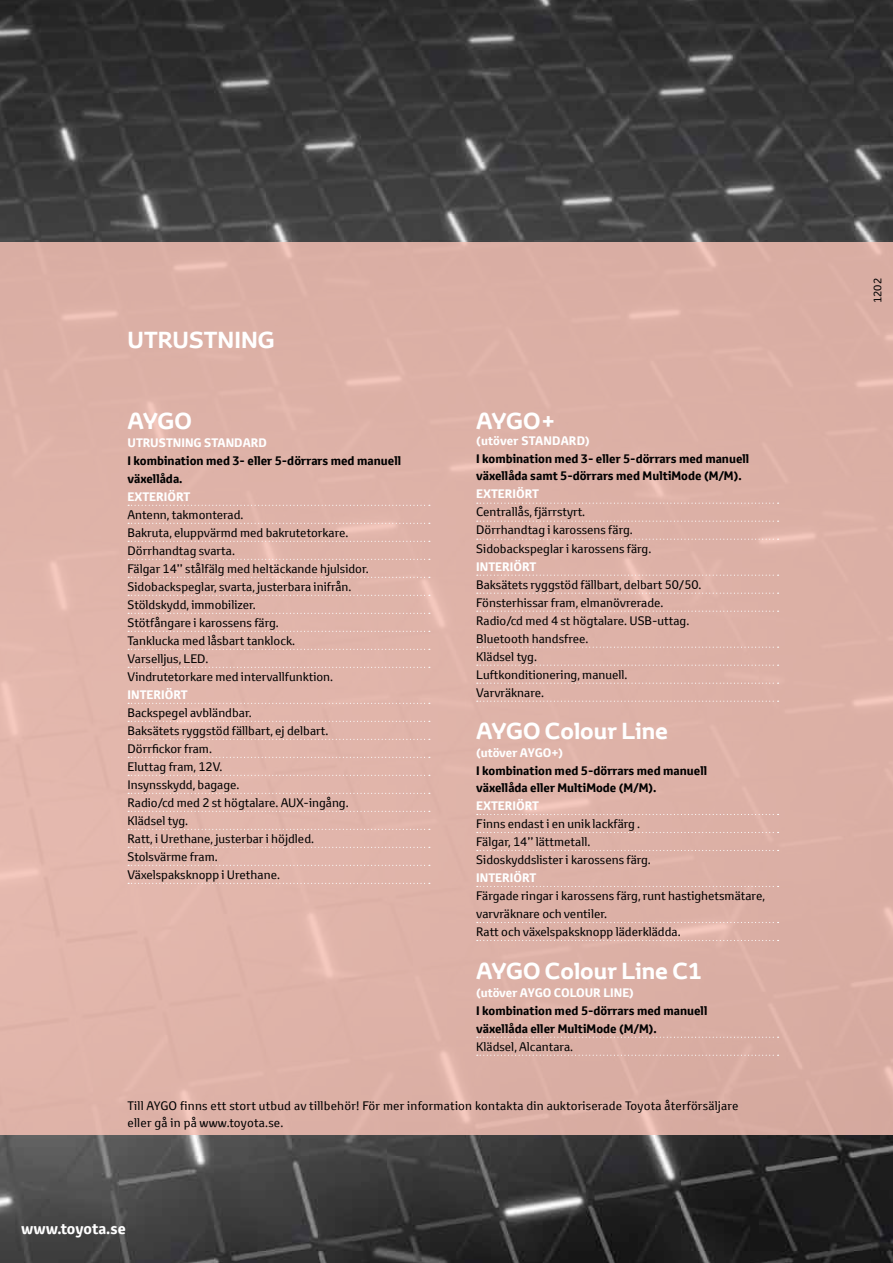
<style>
.page{position:relative;width:893px;height:1263px;background:#fff}
.page>*{position:absolute;margin:0;border:0;box-sizing:border-box;transform-origin:0 0}
.t1{font:700 22.5px "Toyota Display";color:#fff}
.t2{font:700 15px "Toyota Text";color:#fff}
.t3{font:12px/18px "Toyota Text";color:#000}
.t4{font:700 12px/17.2px "Toyota Text";color:#000}
.t5{font:700 12px "Toyota Text";color:#fff}
.t6{font:10.5px "Toyota Text";color:#000}
</style>
<div class="page">
<img style="left:0;top:0;width:893px;height:1263px">
<div style="left:0;top:242px;width:893px;height:892px;background:#ddb1a7"></div>
<svg style="left:128px;top:505px;width:302px;height:1px"></svg>
<svg style="left:128px;top:523px;width:302px;height:1px"></svg>
<svg style="left:128px;top:541px;width:302px;height:1px"></svg>
<svg style="left:128px;top:559px;width:302px;height:1px"></svg>
<svg style="left:128px;top:577px;width:302px;height:1px"></svg>
<svg style="left:128px;top:595px;width:302px;height:1px"></svg>
<svg style="left:128px;top:613px;width:302px;height:1px"></svg>
<svg style="left:128px;top:631px;width:302px;height:1px"></svg>
<svg style="left:128px;top:649px;width:302px;height:1px"></svg>
<svg style="left:128px;top:667px;width:302px;height:1px"></svg>
<svg style="left:128px;top:703px;width:302px;height:1px"></svg>
<svg style="left:128px;top:721px;width:302px;height:1px"></svg>
<svg style="left:128px;top:739px;width:302px;height:1px"></svg>
<svg style="left:128px;top:757px;width:302px;height:1px"></svg>
<svg style="left:128px;top:775px;width:302px;height:1px"></svg>
<svg style="left:128px;top:793px;width:302px;height:1px"></svg>
<svg style="left:128px;top:811px;width:302px;height:1px"></svg>
<svg style="left:128px;top:829px;width:302px;height:1px"></svg>
<svg style="left:128px;top:847px;width:302px;height:1px"></svg>
<svg style="left:128px;top:865px;width:302px;height:1px"></svg>
<svg style="left:128px;top:883px;width:302px;height:1px"></svg>
<svg style="left:477px;top:503px;width:302px;height:1px"></svg>
<svg style="left:477px;top:521px;width:302px;height:1px"></svg>
<svg style="left:477px;top:539px;width:302px;height:1px"></svg>
<svg style="left:477px;top:575px;width:302px;height:1px"></svg>
<svg style="left:477px;top:593px;width:302px;height:1px"></svg>
<svg style="left:477px;top:611px;width:302px;height:1px"></svg>
<svg style="left:477px;top:647px;width:302px;height:1px"></svg>
<svg style="left:477px;top:665px;width:302px;height:1px"></svg>
<svg style="left:477px;top:683px;width:302px;height:1px"></svg>
<svg style="left:477px;top:701px;width:302px;height:1px"></svg>
<svg style="left:477px;top:814px;width:302px;height:1px"></svg>
<svg style="left:477px;top:832px;width:302px;height:1px"></svg>
<svg style="left:477px;top:850px;width:302px;height:1px"></svg>
<svg style="left:477px;top:886px;width:302px;height:1px"></svg>
<svg style="left:477px;top:922px;width:302px;height:1px"></svg>
<svg style="left:477px;top:940px;width:302px;height:1px"></svg>
<svg style="left:477px;top:1037px;width:302px;height:1px"></svg>
<svg style="left:477px;top:1055px;width:302px;height:1px"></svg>
<h1 class="t1" style="left:128px;top:325px;width:149px">Utrustning</h1>
<h1 class="t1" style="left:128px;top:406px;width:66px">AYGO</h1>
<p class="t5" style="left:128px;top:435px;width:141px">utrustning Standard</p>
<p class="t4" style="left:128px;top:452px;width:275px">I kombination med 3- eller 5-dörrars med manuell växellåda.</p>
<p class="t5" style="left:128px;top:488px;width:57px">EXTERI ÖRT</p>
<p class="t3" style="left:128px;top:505px;width:243px">Antenn, takmonterad.<br>Bakruta, eluppvärmd med bakrutetorkare.<br>Dörrhandtag svarta.<br>Fälgar 14’’ stålfälg med heltäckande hjulsidor.<br>Sidobackspeglar, svarta, justerbara inifrån.<br>Stöldskydd, immobilizer.<br>Stötfångare i karossens färg.<br>Tanklucka med låsbart tanklock.<br>Varselljus, LED.<br>Vindrutetorkare med intervallfunktion.</p>
<p class="t5" style="left:128px;top:686px;width:54px">INTERIÖRT</p>
<p class="t3" style="left:128px;top:703px;width:223px">Backspegel avbländbar.<br>Baksätets ryggstöd fällbart, ej delbart.<br>Dörrfickor fram.<br>Eluttag fram, 12V.<br>Insynsskydd, bagage.<br>Radio/cd med 2 st högtalare. AUX-ingång.<br>Klädsel tyg.<br>Ratt, i Urethane, justerbar i höjdled.<br>Stolsvärme fram.<br>Växelspaksknopp i Urethane.</p>
<h1 class="t1" style="left:476px;top:405px;width:81px">AYGO+</h1>
<p class="t5" style="left:476px;top:433px;width:115px">(utöver Standard)</p>
<p class="t4" style="left:476px;top:450px;width:275px">I kombination med 3- eller 5-dörrars med manuell växellåda samt 5-dörrars med MultiMode (M/M).</p>
<p class="t5" style="left:476px;top:486px;width:57px">EXTERI ÖRT</p>
<p class="t3" style="left:476px;top:503px;width:177px">Centrallås, fjärrstyrt.<br>Dörrhandtag i karossens färg.<br>Sidobackspeglar i karossens färg.</p>
<p class="t5" style="left:476px;top:558px;width:54px">INTERIÖRT</p>
<p class="t3" style="left:476px;top:575px;width:227px">Baksätets ryggstöd fällbart, delbart 50/50.<br>Fönsterhissar fram, elmanövrerade.<br>Radio/cd med 4 st högtalare. USB-uttag.<br>Bluetooth handsfree.<br>Klädsel tyg.<br>Luftkonditionering, manuell.<br>Varvräknare.</p>
<h1 class="t1" style="left:476px;top:715px;width:194px">AYGo Colour Line</h1>
<p class="t5" style="left:476px;top:744px;width:88px">(utöver AYGO+)</p>
<p class="t4" style="left:476px;top:762px;width:232px">I kombination med 5-dörrars med manuell växellåda eller MultiMode (M/M).</p>
<p class="t5" style="left:476px;top:797px;width:57px">EXTERI ÖRT</p>
<p class="t3" style="left:476px;top:814px;width:176px">Finns endast i en unik lackfärg .<br>Fälgar, 14’’ lättmetall.<br>Sidoskyddslister i karossens färg.</p>
<p class="t5" style="left:476px;top:869px;width:54px">INTERIÖRT</p>
<p class="t3" style="left:476px;top:886px;width:290px">Färgade ringar i karossens färg, runt hastighetsmätare, varvräknare och ventiler.<br>Ratt och växelspaksknopp läderklädda.</p>
<h1 class="t1" style="left:476px;top:956px;width:227px">AYGo Colour Line C1</h1>
<p class="t5" style="left:476px;top:985px;width:159px">(utöver AYGO Colour Line)</p>
<p class="t4" style="left:476px;top:1002px;width:233px">I kombination med 5-dörrars med manuell växellåda eller MultiMode (M/M).</p>
<p class="t3" style="left:476px;top:1037px;width:98px">Klädsel, Alcantara.</p>
<p class="t3" style="left:128px;top:1097px;width:612px;line-height:17px">Till AYGO finns ett stort utbud av tillbehör! För mer information kontakta din auktoriserade Toyota återförsäljare eller gå in på www.toyota.se.</p>
<p class="t2" style="left:21px;top:1219px;width:106px">www.toyota.se</p>
<p class="t6" style="left:871px;top:303px;width:26px;rotate:-90deg">1202</p>
</div>
